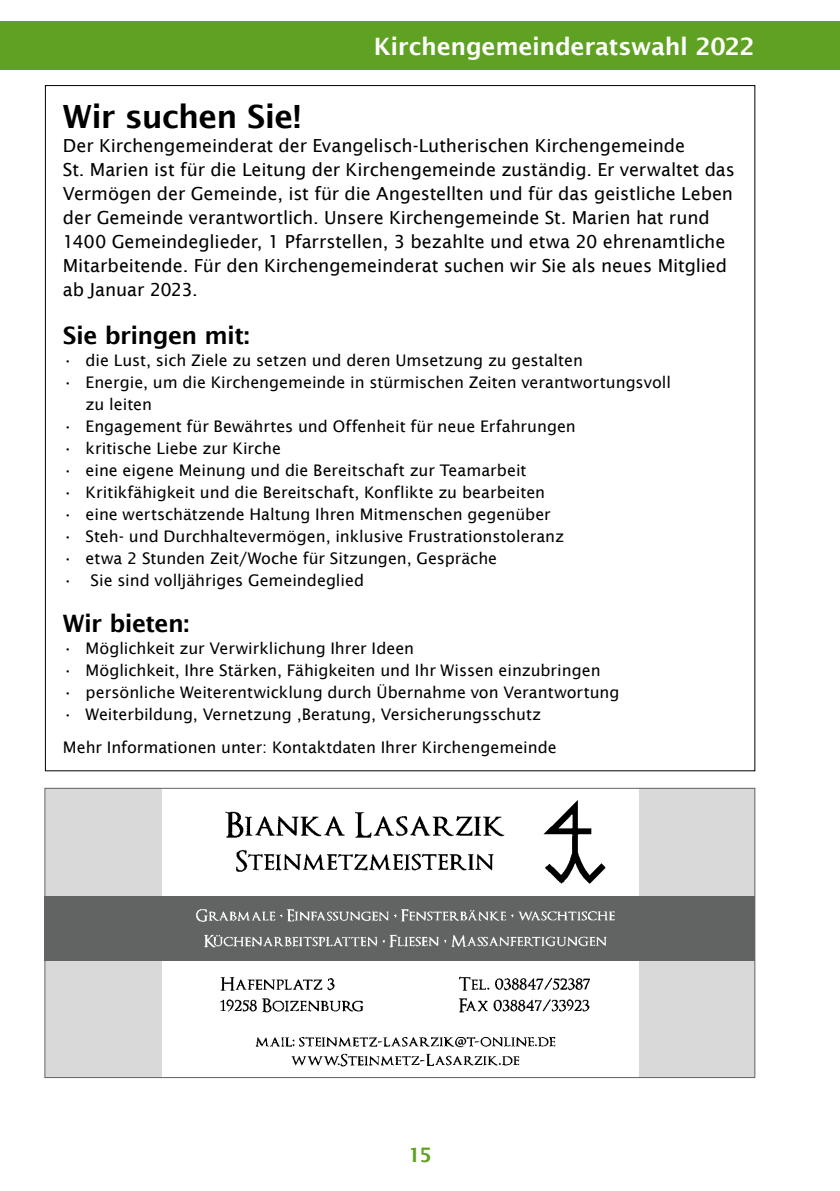
<style>
.page{position:relative;width:840px;height:1191px;background:#fff}
.page>*{position:absolute;margin:0;border:0;box-sizing:border-box;transform-origin:0 0}
.t1{font:600 32px "Lucida Sans";letter-spacing:-.02em;color:#000}
.t2{font:600 24px "Lucida Sans";letter-spacing:-.015em;color:#fff}
.t3{font:600 24px "Lucida Sans";letter-spacing:-.025em;color:#000}
.t4{font:600 20px "Lucida Sans";color:#5fa123}
.t5{font:18px/24px "Lucida Sans";letter-spacing:-.005em;color:#000}
.t6{font:16px/22px "Lucida Sans";color:#000}
</style>
<div class="page">
<div style="left:0;top:21px;width:839px;height:48px;background:#5fa123"></div>
<div style="left:45px;top:788px;width:709px;height:289px;background:#d9d9d9"></div>
<img style="left:162px;top:968px;width:476px;height:108px">
<img style="left:162px;top:790px;width:476px;height:100px">
<div style="left:44px;top:896px;width:711px;height:64px;background:#616463"></div>
<img style="left:162px;top:890px;width:476px;height:32px">
<img style="left:161px;top:934px;width:477px;height:34px">
<h2 class="t2" style="left:373px;top:32px;width:382px">Kirchengemeinderatswahl 2022</h2>
<h1 class="t1" style="left:63px;top:98px;width:239px">Wir suchen Sie!</h1>
<p class="t5" style="left:63px;top:133px;width:673px">Der Kirchengemeinderat der Evangelisch-Lutherischen Kirchengemeinde<br>St. Marien ist für die Leitung der Kirchengemeinde zuständig. Er verwaltet das Vermögen der Gemeinde, ist für die Angestellten und für das geistliche Leben der Gemeinde verantwortlich. Unsere Kirchengemeinde St. Marien hat rund 1400 Gemeindeglieder, 1 Pfarrstellen, 3 bezahlte und etwa 20 ehrenamtliche Mitarbeitende. Für den Kirchengemeinderat suchen wir Sie als neues Mitglied ab Januar 2023.</p>
<h2 class="t3" style="left:63px;top:321px;width:188px">Sie bringen mit:</h2>
<p class="t6" style="left:63px;top:349px;width:521px">• die Lust, sich Ziele zu setzen und deren Umsetzung zu gestalten</p>
<p class="t6" style="left:86px;top:371px;width:586px;text-indent:-23px">• Energie, um die Kirchengemeinde in stürmischen Zeiten verantwortungsvoll zu leiten</p>
<p class="t6" style="left:63px;top:415px;width:514px">• Engagement für Bewährtes und Offenheit für neue Erfahrungen</p>
<p class="t6" style="left:63px;top:437px;width:219px">• kritische Liebe zur Kirche</p>
<p class="t6" style="left:63px;top:459px;width:465px">• eine eigene Meinung und die Bereitschaft zur Teamarbeit</p>
<p class="t6" style="left:63px;top:481px;width:483px">• Kritikfähigkeit und die Bereitschaft, Konflikte zu bearbeiten</p>
<p class="t6" style="left:63px;top:503px;width:489px">• eine wertschätzende Haltung Ihren Mitmenschen gegenüber</p>
<p class="t6" style="left:63px;top:525px;width:502px">• Steh- und Durchhaltevermögen, inklusive Frustrationstoleranz</p>
<p class="t6" style="left:63px;top:547px;width:435px">• etwa 2 Stunden Zeit/Woche für Sitzungen, Gespräche</p>
<p class="t6" style="left:63px;top:569px;width:302px">• Sie sind volljähriges Gemeindeglied</p>
<h2 class="t3" style="left:63px;top:609px;width:128px">Wir bieten:</h2>
<p class="t6" style="left:63px;top:637px;width:352px">• Möglichkeit zur Verwirklichung Ihrer Ideen</p>
<p class="t6" style="left:63px;top:659px;width:539px">• Möglichkeit, Ihre Stärken, Fähigkeiten und Ihr Wissen einzubringen</p>
<p class="t6" style="left:63px;top:681px;width:557px">• persönliche Weiterentwicklung durch Übernahme von Verantwortung</p>
<p class="t6" style="left:63px;top:697px;width:495px;line-height:33.4px">• Weiterbildung, Vernetzung ,Beratung, Versicherungsschutz<br>Mehr Informationen unter: Kontaktdaten Ihrer Kirchengemeinde</p>
<p class="t4" style="left:408px;top:1143px;width:25px">15</p>
</div>
